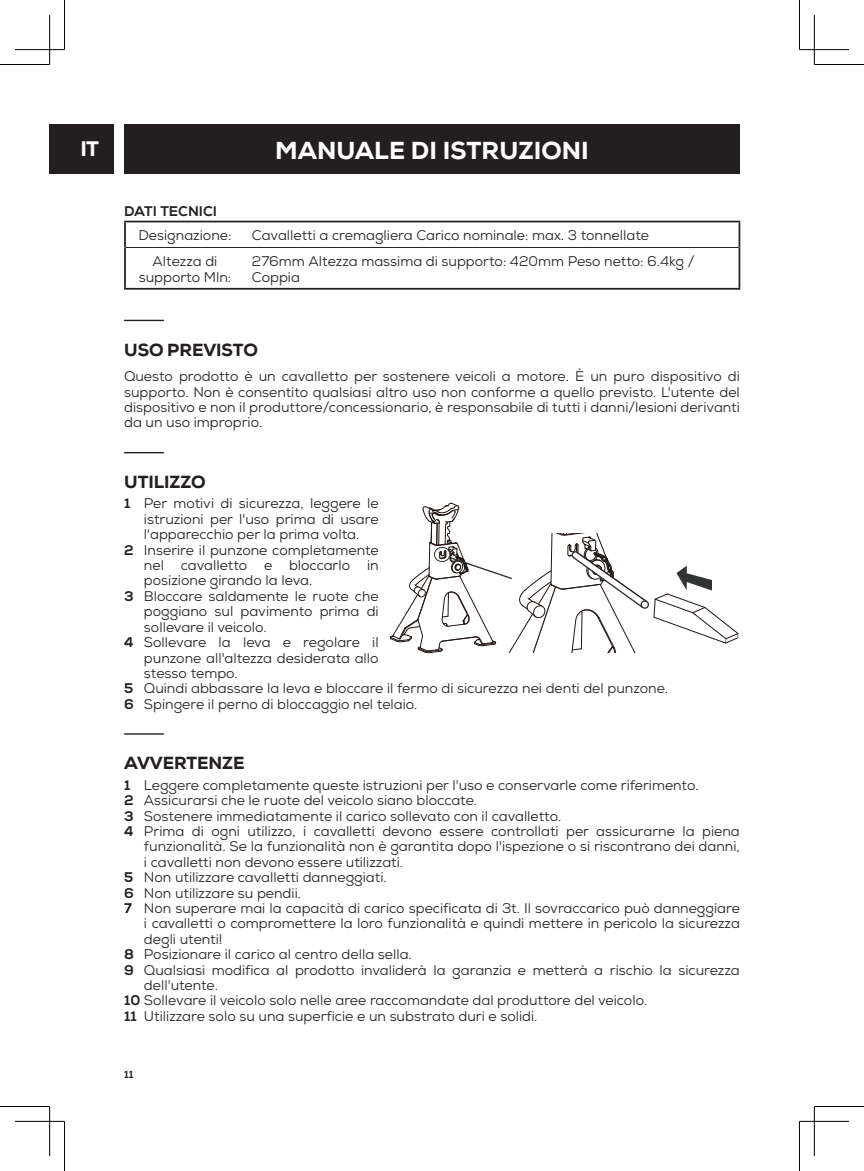
<style>
.page{position:relative;width:864px;height:1171px;background:#fff}
.page>*{position:absolute;margin:0;border:0;box-sizing:border-box;transform-origin:0 0}
.t1{font:800 24.5px "Nexa";color:#fff}
.t2{font:800 21px "Nexa";color:#fff}
.t3{font:800 17.5px "Nexa";letter-spacing:-.005em;color:#231f20}
.t4{font:14px/15.4px "Nexa";color:#231f20;text-align:justify}
.t5{font:800 14px "Nexa";color:#231f20}
.t6{font:800 10.5px "Nexa";color:#231f20}
.s1{font-weight:800}
</style>
<div class="page">
<div style="left:50px;top:124px;width:64px;height:50px;background:#231f20"></div>
<div style="left:124px;top:124px;width:615px;height:50px;background:#231f20"></div>
<svg style="left:124px;top:320px;width:40px;height:1px"></svg>
<svg style="left:124px;top:452px;width:40px;height:1px"></svg>
<svg style="left:124px;top:733px;width:40px;height:2px"></svg>
<svg style="left:390px;top:503px;width:348px;height:150px"></svg>
<hr style="left:124px;top:221px;width:121px;height:1px;background:#231f20">
<hr style="left:124px;top:222px;width:2px;height:25px;background:#231f20">
<hr style="left:245px;top:221px;width:495px;height:1px;background:#231f20">
<hr style="left:738px;top:222px;width:2px;height:25px;background:#231f20">
<hr style="left:124px;top:247px;width:2px;height:41px;background:#231f20">
<hr style="left:738px;top:247px;width:2px;height:41px;background:#231f20">
<hr style="left:124px;top:288px;width:121px;height:2px;background:#231f20">
<hr style="left:245px;top:288px;width:495px;height:2px;background:#231f20">
<hr style="left:126px;top:247px;width:119px;height:1px;background:#231f20">
<hr style="left:245px;top:247px;width:493px;height:1px;background:#231f20">
<hr style="left:0;top:64px;width:50px;height:1px;background:#000">
<hr style="left:814px;top:64px;width:49px;height:1px;background:#000">
<hr style="left:0;top:1106px;width:50px;height:1px;background:#000">
<hr style="left:814px;top:1106px;width:49px;height:1px;background:#000">
<hr style="left:64px;top:0;width:1px;height:50px;background:#000">
<hr style="left:64px;top:1121px;width:1px;height:50px;background:#000">
<hr style="left:798px;top:0;width:1px;height:50px;background:#000">
<hr style="left:798px;top:1121px;width:1px;height:50px;background:#000">
<hr style="left:15px;top:49px;width:49px;height:1px;background:#000">
<hr style="left:799px;top:49px;width:49px;height:1px;background:#000">
<hr style="left:15px;top:1121px;width:49px;height:1px;background:#000">
<hr style="left:799px;top:1121px;width:49px;height:1px;background:#000">
<hr style="left:49px;top:15px;width:1px;height:49px;background:#000">
<hr style="left:49px;top:1106px;width:1px;height:50px;background:#000">
<hr style="left:813px;top:15px;width:1px;height:49px;background:#000">
<hr style="left:813px;top:1106px;width:1px;height:50px;background:#000">
<h2 class="t2" style="left:80px;top:135px;width:20px">IT</h2>
<h1 class="t1" style="left:275px;top:134px;width:315px">MANUALE DI ISTRUZIONI</h1>
<p class="t5" style="left:124px;top:202px;width:94px">DATI TECNICI</p>
<p class="t4" style="left:138px;top:228px;width:94px">Designazione:</p>
<p class="t4" style="left:252px;top:228px;width:398px">Cavalletti a cremagliera Carico nominale: max. 3 tonnellate</p>
<p class="t4" style="left:139px;top:254px;width:94px;text-align:center">Altezza di supporto Mln:</p>
<p class="t4" style="left:252px;top:254px;width:444px">276mm Altezza massima di supporto: 420mm Peso netto: 6.4kg /<br>Coppia</p>
<p class="t3" style="left:124px;top:339px;width:135px">USO PREVISTO</p>
<p class="t4" style="left:124px;top:369px;width:617px">Questo prodotto è un cavalletto per sostenere veicoli a motore. È un puro dispositivo di supporto. Non è consentito qualsiasi altro uso non conforme a quello previsto. L'utente del dispositivo e non il produttore/concessionario, è responsabile di tutti i danni/lesioni derivanti da un uso improprio.</p>
<p class="t3" style="left:124px;top:471px;width:83px">UTILIZZO</p>
<p class="t4" style="left:124px;top:496px;width:256px"><span class="s1">1</span> Per motivi di sicurezza, leggere le</p>
<p class="t4" style="left:144px;top:511px;width:236px">istruzioni per l'uso prima di usare</p>
<p class="t4" style="left:144px;top:527px;width:217px">l'apparecchio per la prima volta.</p>
<p class="t4" style="left:124px;top:542px;width:256px"><span class="s1">2</span> Inserire il punzone completamente</p>
<p class="t4" style="left:144px;top:557px;width:236px">nel cavalletto e bloccarlo in</p>
<p class="t4" style="left:144px;top:573px;width:170px">posizione girando la leva.</p>
<p class="t4" style="left:124px;top:588px;width:256px"><span class="s1">3</span> Bloccare saldamente le ruote che</p>
<p class="t4" style="left:144px;top:604px;width:236px">poggiano sul pavimento prima di</p>
<p class="t4" style="left:144px;top:619px;width:124px">sollevare il veicolo.</p>
<p class="t4" style="left:124px;top:634px;width:256px"><span class="s1">4</span> Sollevare la leva e regolare il</p>
<p class="t4" style="left:144px;top:650px;width:236px">punzone all'altezza desiderata allo</p>
<p class="t4" style="left:144px;top:665px;width:95px">stesso tempo.</p>
<p class="t4" style="left:124px;top:681px;width:545px"><span class="s1">5</span> Quindi abbassare la leva e bloccare il fermo di sicurezza nei denti del punzone.</p>
<p class="t4" style="left:124px;top:696px;width:295px"><span class="s1">6</span> Spingere il perno di bloccaggio nel telaio.</p>
<p class="t3" style="left:124px;top:752px;width:122px">AVVERTENZE</p>
<p class="t4" style="left:124px;top:777px;width:576px"><span class="s1">1</span> Leggere completamente queste istruzioni per l'uso e conservarle come riferimento.</p>
<p class="t4" style="left:124px;top:793px;width:354px"><span class="s1">2</span> Assicurarsi che le ruote del veicolo siano bloccate.</p>
<p class="t4" style="left:124px;top:808px;width:438px"><span class="s1">3</span> Sostenere immediatamente il carico sollevato con il cavalletto.</p>
<p class="t4" style="left:124px;top:823px;width:617px"><span class="s1">4</span> Prima di ogni utilizzo, i cavalletti devono essere controllati per assicurarne la piena</p>
<p class="t4" style="left:144px;top:839px;width:597px">funzionalità. Se la funzionalità non è garantita dopo l'ispezione o si riscontrano dei danni,</p>
<p class="t4" style="left:144px;top:854px;width:260px">i cavalletti non devono essere utilizzati.</p>
<p class="t4" style="left:124px;top:870px;width:264px"><span class="s1">5</span> Non utilizzare cavalletti danneggiati.</p>
<p class="t4" style="left:124px;top:885px;width:178px"><span class="s1">6</span> Non utilizzare su pendii.</p>
<p class="t4" style="left:124px;top:900px;width:617px"><span class="s1">7</span> Non superare mai la capacità di carico specificata di 3t. Il sovraccarico può danneggiare</p>
<p class="t4" style="left:144px;top:916px;width:597px">i cavalletti o compromettere la loro funzionalità e quindi mettere in pericolo la sicurezza</p>
<p class="t4" style="left:144px;top:931px;width:80px">degli utenti!</p>
<p class="t4" style="left:124px;top:947px;width:289px"><span class="s1">8</span> Posizionare il carico al centro della sella.</p>
<p class="t4" style="left:124px;top:962px;width:617px"><span class="s1">9</span> Qualsiasi modifica al prodotto invaliderà la garanzia e metterà a rischio la sicurezza</p>
<p class="t4" style="left:144px;top:977px;width:76px">dell'utente.</p>
<p class="t4" style="left:124px;top:993px;width:524px"><span class="s1">10</span> Sollevare il veicolo solo nelle aree raccomandate dal produttore del veicolo.</p>
<p class="t4" style="left:124px;top:1008px;width:414px"><span class="s1">11</span> Utilizzare solo su una superficie e un substrato duri e solidi.</p>
<p class="t6" style="left:124px;top:1068px;width:11px">11</p>
</div>
